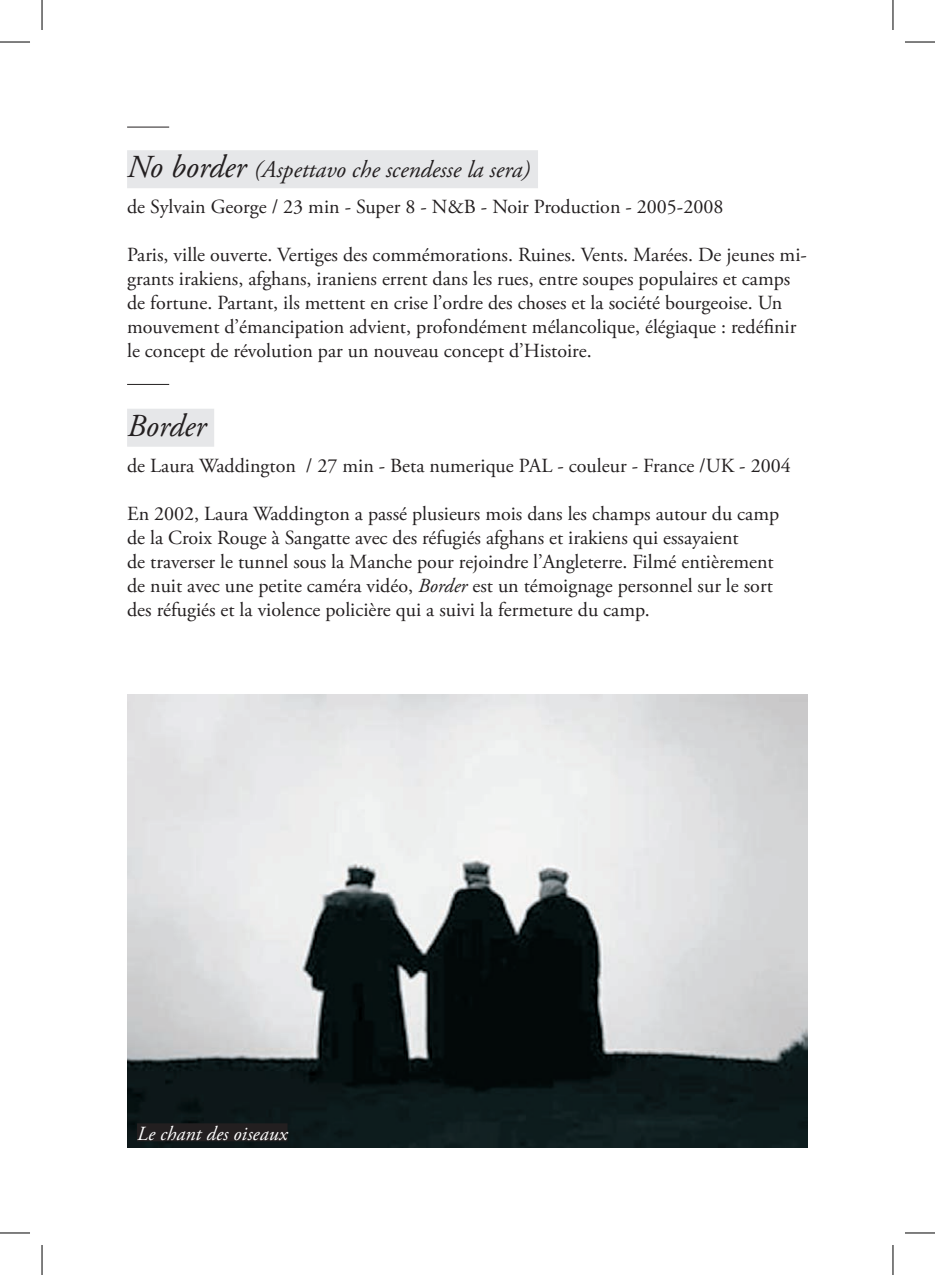
<style>
.page{position:relative;width:935px;height:1275px;background:#fff}
.page>*{position:absolute;margin:0;border:0;box-sizing:border-box;transform-origin:0 0}
.t1{font:italic 32px "Adobe Garamond Pro";color:#231f20}
.t2{font:italic 24px "Adobe Garamond Pro";color:#231f20}
.t3{font:20px/24px "Adobe Garamond Pro";color:#231f20}
.t4{font:italic 20px "Adobe Garamond Pro";letter-spacing:.005em;color:#fff}
.s1{font-size:32px}
.s2{font-style:italic}
</style>
<div class="page">
<hr style="left:127px;top:127px;width:42px;height:1px;background:#231f20">
<div style="left:127px;top:150px;width:411px;height:38px;background:#e6e7e9"></div>
<div style="left:127px;top:409px;width:87px;height:38px;background:#e6e7e9"></div>
<hr style="left:127px;top:384px;width:42px;height:1px;background:#231f20">
<img style="left:127px;top:695px;width:680px;height:452px">
<div style="left:137px;top:1123px;width:150px;height:18px;background:#231f20"></div>
<hr style="left:0;top:42px;width:30px;height:1px;background:#000">
<hr style="left:904px;top:42px;width:30px;height:1px;background:#000">
<hr style="left:0;top:1232px;width:30px;height:1px;background:#000">
<hr style="left:904px;top:1232px;width:30px;height:1px;background:#000">
<hr style="left:42px;top:0;width:1px;height:30px;background:#000">
<hr style="left:42px;top:1245px;width:1px;height:30px;background:#000">
<hr style="left:892px;top:0;width:1px;height:30px;background:#000">
<hr style="left:892px;top:1245px;width:1px;height:30px;background:#000">
<p class="t2" style="left:127px;top:155px;width:404px"><span class="s1">No border</span> (Aspettavo che scendesse la sera)</p>
<p class="t3" style="left:127px;top:196px;width:597px">de Sylvain George / 23 min - Super 8 - N&amp;B - Noir Production - 2005-2008</p>
<p class="t3" style="left:127px;top:244px;width:681px">Paris, ville ouverte. Vertiges des commémorations. Ruines. Vents. Marées. De jeunes mi&shy;grants irakiens, afghans, iraniens errent dans les rues, entre soupes populaires et camps de fortune. Partant, ils mettent en crise l’ordre des choses et la société bourgeoise. Un mouvement d’émancipation advient, profondément mélancolique, élégiaque : redéfinir le concept de révolution par un nouveau concept d’Histoire.</p>
<h1 class="t1" style="left:127px;top:406px;width:81px">Border</h1>
<p class="t3" style="left:127px;top:454px;width:665px">de Laura Waddington / 27 min - Beta numerique PAL - couleur - France /UK - 2004</p>
<p class="t3" style="left:127px;top:502px;width:653px">En 2002, Laura Waddington a passé plusieurs mois dans les champs autour du camp de la Croix Rouge à Sangatte avec des réfugiés afghans et irakiens qui essayaient<br>de traverser le tunnel sous la Manche pour rejoindre l’Angleterre. Filmé entièrement de nuit avec une petite caméra vidéo, <span class="s2">Border</span> est un témoignage personnel sur le sort des réfugiés et la violence policière qui a suivi la fermeture du camp.</p>
<p class="t4" style="left:137px;top:1121px;width:152px">Le chant des oiseaux</p>
</div>
